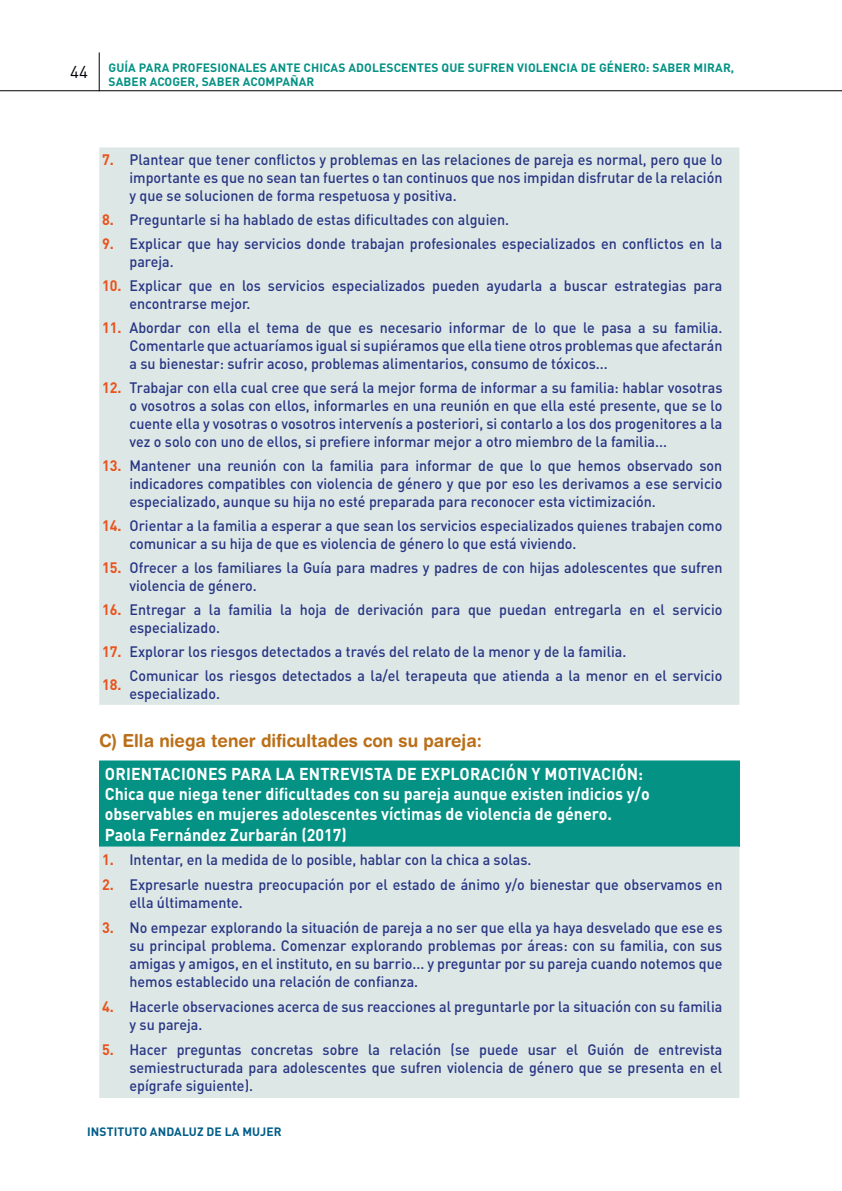
<style>
.page{position:relative;width:842px;height:1191px;background:#fff}
.page>*{position:absolute;margin:0;border:0;box-sizing:border-box;transform-origin:0 0}
.t1{font:700 18px "Helvetica Rounded LT Std";color:#ba6f18;scale:.95 1}
.t2{font:700 17px/20.4px "DIN Pro";color:#fff;scale:.94 1}
.t3{font:500 15px/18px "DIN Pro";color:#283583;scale:.95 1}
.t4{font:700 12px/14px "DIN Pro";letter-spacing:.01em;color:#049284}
.t5{font:700 12px "DIN Pro";letter-spacing:.01em;color:#015d89}
.s1{font-weight:400;font-size:17px;color:#00000a}
.s2{font-weight:700;color:#e9531d}
</style>
<div class="page">
<hr style="left:0;top:90px;width:842px;height:1px;background:#000">
<hr style="left:99px;top:52px;width:1px;height:39px;background:#000">
<div style="left:99px;top:147px;width:640px;height:558px;background:#dde8e6"></div>
<div style="left:99px;top:761px;width:640px;height:85px;background:#049284"></div>
<div style="left:99px;top:846px;width:640px;height:252px;background:#dde8e6"></div>
<hr style="left:99px;top:760px;width:30px;height:1px;background:#049284">
<hr style="left:129px;top:760px;width:611px;height:1px;background:#049284">
<hr style="left:739px;top:761px;width:1px;height:85px;background:#049284">
<p class="t4" style="left:109px;top:60px;width:627px;text-indent:-39px"><span class="s1">44</span> GUÍA PARA PROFESIONALES ANTE CHICAS ADOLESCENTES QUE SUFREN VIOLENCIA DE GÉNERO: SABER MIRAR,<br>SABER ACOGER, SABER ACOMPAÑAR</p>
<p class="t3" style="left:129px;top:150px;width:626px;text-align:justify;text-indent:-27px"><span class="s2">7.</span> Plantear que tener conflictos y problemas en las relaciones de pareja es normal, pero que lo importante es que no sean tan fuertes o tan continuos que nos impidan disfrutar de la relación y que se solucionen de forma respetuosa y positiva.</p>
<p class="t3" style="left:102px;top:210px;width:430px"><span class="s2">8.</span> Preguntarle si ha hablado de estas dificultades con alguien.</p>
<p class="t3" style="left:129px;top:234px;width:626px;text-indent:-27px"><span class="s2">9.</span> Explicar que hay servicios donde trabajan profesionales especializados en conflictos en la pareja.</p>
<p class="t3" style="left:129px;top:276px;width:626px;text-indent:-27px"><span class="s2">10.</span> Explicar que en los servicios especializados pueden ayudarla a buscar estrategias para encontrarse mejor.</p>
<p class="t3" style="left:129px;top:318px;width:626px;text-align:justify;text-indent:-27px"><span class="s2">11.</span> Abordar con ella el tema de que es necesario informar de lo que le pasa a su familia.<br>Comentarle que actuaríamos igual si supiéramos que ella tiene otros problemas que afectarán a su bienestar: sufrir acoso, problemas alimentarios, consumo de tóxicos...</p>
<p class="t3" style="left:129px;top:378px;width:626px;text-align:justify;text-indent:-27px"><span class="s2">12.</span> Trabajar con ella cual cree que será la mejor forma de informar a su familia: hablar vosotras o vosotros a solas con ellos, informarles en una reunión en que ella esté presente, que se lo cuente ella y vosotras o vosotros intervenís a posteriori, si contarlo a los dos progenitores a la vez o solo con uno de ellos, si prefiere informar mejor a otro miembro de la familia...</p>
<p class="t3" style="left:129px;top:456px;width:626px;text-align:justify;text-indent:-27px"><span class="s2">13.</span> Mantener una reunión con la familia para informar de que lo que hemos observado son indicadores compatibles con violencia de género y que por eso les derivamos a ese servicio especializado, aunque su hija no esté preparada para reconocer esta victimización.</p>
<p class="t3" style="left:129px;top:516px;width:626px;text-indent:-27px"><span class="s2">14.</span> Orientar a la familia a esperar a que sean los servicios especializados quienes trabajen como comunicar a su hija de que es violencia de género lo que está viviendo.</p>
<p class="t3" style="left:129px;top:557px;width:626px;text-indent:-27px"><span class="s2">15.</span> Ofrecer a los familiares la Guía para madres y padres de con hijas adolescentes que sufren violencia de género.</p>
<p class="t3" style="left:129px;top:599px;width:626px;text-indent:-27px"><span class="s2">16.</span> Entregar a la familia la hoja de derivación para que puedan entregarla en el servicio especializado.</p>
<p class="t3" style="left:102px;top:634px;width:553px;line-height:33px"><span class="s2">17.</span> Explorar los riesgos detectados a través del relato de la menor y de la familia.<br><span class="s2">18.</span></p>
<p class="t3" style="left:129px;top:665px;width:626px">Comunicar los riesgos detectados a la/el terapeuta que atienda a la menor en el servicio especializado.</p>
<p class="t1" style="left:99px;top:729px;width:404px">C) Ella niega tener dificultades con su pareja:</p>
<p class="t2" style="left:105px;top:762px;width:581px">ORIENTACIONES PARA LA ENTREVISTA DE EXPLORACIÓN Y MOTIVACIÓN:<br>Chica que niega tener dificultades con su pareja aunque existen indicios y/o observables en mujeres adolescentes víctimas de violencia de género.<br>Paola Fernández Zurbarán (2017)</p>
<p class="t3" style="left:102px;top:849px;width:453px"><span class="s2">1.</span> Intentar, en la medida de lo posible, hablar con la chica a solas.</p>
<p class="t3" style="left:129px;top:875px;width:626px;text-indent:-27px"><span class="s2">2.</span> Expresarle nuestra preocupación por el estado de ánimo y/o bienestar que observamos en ella últimamente.</p>
<p class="t3" style="left:129px;top:918px;width:626px;text-align:justify;text-indent:-27px"><span class="s2">3.</span> No empezar explorando la situación de pareja a no ser que ella ya haya desvelado que ese es su principal problema. Comenzar explorando problemas por áreas: con su familia, con sus amigas y amigos, en el instituto, en su barrio... y preguntar por su pareja cuando notemos que hemos establecido una relación de confianza.</p>
<p class="t3" style="left:129px;top:997px;width:626px;text-indent:-27px"><span class="s2">4.</span> Hacerle observaciones acerca de sus reacciones al preguntarle por la situación con su familia y su pareja.</p>
<p class="t3" style="left:129px;top:1040px;width:626px;text-align:justify;text-indent:-27px"><span class="s2">5.</span> Hacer preguntas concretas sobre la relación (se puede usar el Guión de entrevista semiestructurada para adolescentes que sufren violencia de género que se presenta en el epígrafe siguiente).</p>
<p class="t5" style="left:87px;top:1123px;width:196px">INSTITUTO ANDALUZ DE LA MUJER</p>
</div>
